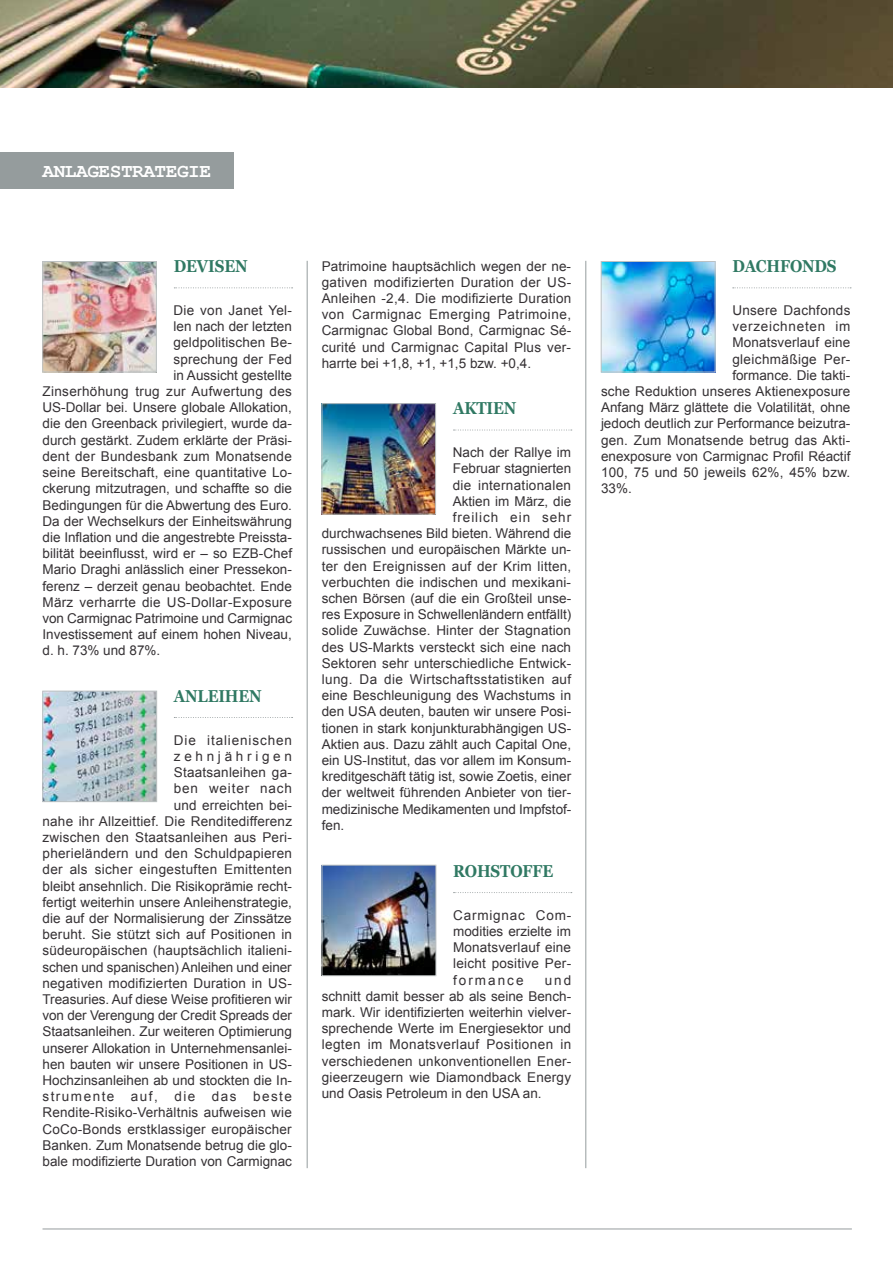
<style>
.page{position:relative;width:893px;height:1263px;background:#fff}
.page>*{position:absolute;margin:0;border:0;box-sizing:border-box;transform-origin:0 0}
.t1{font:700 19.5px "Courier New";letter-spacing:-.025em;color:#fff}
.t2{font:700 17.25px "Georgia";letter-spacing:-.01em;color:#307963;scale:.87 1}
.t3{font:13.5px/16.2px "Arial";color:#353134;text-align:justify}
.t4{font:13.5px "Arial";letter-spacing:.02em;color:#353134}
.t5{font:13.5px "Arial";letter-spacing:.03em;color:#353134}
.t6{font:13.5px "Arial";letter-spacing:.025em;color:#353134}
.t7{font:13.5px "Arial";letter-spacing:.07em;color:#353134}
.t8{font:13.5px "Arial";letter-spacing:.055em;color:#353134}
</style>
<div class="page">
<div style="left:0;top:153px;width:234px;height:36px;background:#959c9d"></div>
<hr style="left:586px;top:261px;width:1px;height:907px;background:#959c9d">
<hr style="left:307px;top:261px;width:1px;height:907px;background:#959c9d">
<hr style="left:43px;top:1229px;width:809px;height:1px;background:#959c9d">
<img style="left:0;top:0;width:893px;height:87px">
<img style="left:45px;top:263px;width:110px;height:107px">
<div style="left:43px;top:261px;width:114px;height:111px;border:1px solid #bcc1c2"></div>
<svg style="left:174px;top:287px;width:119px;height:1px"></svg>
<img style="left:45px;top:693px;width:110px;height:107px">
<div style="left:43px;top:691px;width:114px;height:111px;border:1px solid #bcc1c2"></div>
<svg style="left:174px;top:717px;width:119px;height:1px"></svg>
<img style="left:324px;top:405px;width:110px;height:107px">
<div style="left:322px;top:403px;width:114px;height:111px;border:1px solid #bcc1c2"></div>
<svg style="left:453px;top:430px;width:119px;height:1px"></svg>
<img style="left:324px;top:867px;width:110px;height:107px">
<div style="left:322px;top:865px;width:114px;height:111px;border:1px solid #bcc1c2"></div>
<svg style="left:453px;top:892px;width:119px;height:1px"></svg>
<img style="left:603px;top:263px;width:110px;height:107px">
<div style="left:601px;top:261px;width:114px;height:111px;border:1px solid #bcc1c2"></div>
<svg style="left:733px;top:287px;width:118px;height:1px"></svg>
<h1 class="t1" style="left:43px;top:159px;width:170px">ANLAGESTRATEGIE</h1>
<p class="t2" style="left:174px;top:253px;width:86px">DEVISEN</p>
<p class="t4" style="left:174px;top:301px;width:120px">Die von Janet Yel-</p>
<p class="t3" style="left:174px;top:319px;width:120px">len nach der letzten</p>
<p class="t3" style="left:174px;top:335px;width:120px">geldpolitischen Be-</p>
<p class="t3" style="left:174px;top:351px;width:120px">sprechung der Fed</p>
<p class="t3" style="left:174px;top:367px;width:120px">in Aussicht gestellte</p>
<p class="t6" style="left:43px;top:382px;width:251px">Zinserhöhung trug zur Aufwertung des</p>
<p class="t3" style="left:43px;top:400px;width:251px">US-Dollar bei. Unsere globale Allokation,</p>
<p class="t3" style="left:43px;top:416px;width:251px">die den Greenback privilegiert, wurde da-</p>
<p class="t3" style="left:43px;top:432px;width:251px">durch gestärkt. Zudem erklärte der Präsi-</p>
<p class="t3" style="left:43px;top:448px;width:251px">dent der Bundesbank zum Monatsende</p>
<p class="t3" style="left:43px;top:464px;width:251px">seine Bereitschaft, eine quantitative Lo-</p>
<p class="t3" style="left:43px;top:481px;width:251px">ckerung mitzutragen, und schaffte so die</p>
<p class="t3" style="left:43px;top:497px;width:251px">Bedingungen für die Abwertung des Euro.</p>
<p class="t3" style="left:43px;top:513px;width:251px">Da der Wechselkurs der Einheitswährung</p>
<p class="t3" style="left:43px;top:529px;width:251px">die Inflation und die angestrebte Preissta-</p>
<p class="t3" style="left:43px;top:545px;width:251px">bilität beeinflusst, wird er – so EZB-Chef</p>
<p class="t3" style="left:43px;top:562px;width:251px">Mario Draghi anlässlich einer Pressekon-</p>
<p class="t3" style="left:43px;top:578px;width:251px">ferenz – derzeit genau beobachtet. Ende</p>
<p class="t4" style="left:43px;top:593px;width:251px">März verharrte die US-Dollar-Exposure</p>
<p class="t3" style="left:43px;top:610px;width:251px">von Carmignac Patrimoine und Carmignac</p>
<p class="t3" style="left:43px;top:626px;width:251px">Investissement auf einem hohen Niveau,</p>
<p class="t3" style="left:43px;top:643px;width:119px">d. h. 73% und 87%.</p>
<p class="t2" style="left:174px;top:683px;width:102px">ANLEIHEN</p>
<p class="t3" style="left:43px;top:732px;width:251px;text-align:right">Die italienischen<br>zehnjährigen<br>Staatsanleihen ga-<br>ben weiter nach<br>und erreichten bei-<br>nahe ihr Allzeittief. Die Renditedifferenz zwischen den Staatsanleihen aus Peri&shy;pherieländern und den Schuldpapieren der als sicher eingestuften Emittenten bleibt ansehnlich. Die Risikoprämie recht&shy;fertigt weiterhin unsere Anleihenstrategie, die auf der Normalisierung der Zinssätze beruht. Sie stützt sich auf Positionen in südeuropäischen (hauptsächlich italieni&shy;schen und spanischen) Anleihen und einer negativen modifizierten Duration in US-Treasuries. Auf diese Weise profitieren wir von der Verengung der Credit Spreads der Staatsanleihen. Zur weiteren Optimierung unserer Allokation in Unternehmensanlei&shy;hen bauten wir unsere Positionen in US-Hochzinsanleihen ab und stockten die In&shy;strumente auf, die das beste Rendite-Risiko-Verhältnis aufweisen wie CoCo-Bonds erstklassiger europäischer Banken. Zum Monatsende betrug die glo&shy;bale modifizierte Duration von Carmignac</p>
<p class="t3" style="left:322px;top:258px;width:251px">Patrimoine hauptsächlich wegen der ne&shy;gativen modifizierten Duration der US-Anleihen -2,4. Die modifizierte Duration von Carmignac Emerging Patrimoine, Carmignac Global Bond, Carmignac Sé&shy;curité und Carmignac Capital Plus ver&shy;harrte bei +1,8, +1, +1,5 bzw. +0,4.</p>
<p class="t2" style="left:453px;top:395px;width:74px">AKTIEN</p>
<p class="t3" style="left:453px;top:444px;width:120px">Nach der Rallye im</p>
<p class="t3" style="left:453px;top:461px;width:120px">Februar stagnierten</p>
<p class="t6" style="left:453px;top:476px;width:120px">die internationalen</p>
<p class="t3" style="left:453px;top:493px;width:120px">Aktien im März, die</p>
<p class="t7" style="left:453px;top:508px;width:120px">freilich ein sehr</p>
<p class="t3" style="left:322px;top:525px;width:251px">durchwachsenes Bild bieten. Während die</p>
<p class="t3" style="left:322px;top:542px;width:251px">russischen und europäischen Märkte un-</p>
<p class="t4" style="left:322px;top:557px;width:251px">ter den Ereignissen auf der Krim litten,</p>
<p class="t3" style="left:322px;top:574px;width:251px">verbuchten die indischen und mexikani-</p>
<p class="t3" style="left:322px;top:590px;width:251px">schen Börsen (auf die ein Großteil unse-</p>
<p class="t3" style="left:322px;top:606px;width:251px">res Exposure in Schwellenländern entfällt)</p>
<p class="t3" style="left:322px;top:623px;width:251px">solide Zuwächse. Hinter der Stagnation</p>
<p class="t3" style="left:322px;top:639px;width:251px">des US-Markts versteckt sich eine nach</p>
<p class="t3" style="left:322px;top:655px;width:251px">Sektoren sehr unterschiedliche Entwick-</p>
<p class="t5" style="left:322px;top:670px;width:251px">lung. Da die Wirtschaftsstatistiken auf</p>
<p class="t3" style="left:322px;top:687px;width:251px">eine Beschleunigung des Wachstums in</p>
<p class="t3" style="left:322px;top:704px;width:251px">den USA deuten, bauten wir unsere Posi-</p>
<p class="t3" style="left:322px;top:720px;width:251px">tionen in stark konjunkturabhängigen US-</p>
<p class="t3" style="left:322px;top:736px;width:251px">Aktien aus. Dazu zählt auch Capital One,</p>
<p class="t3" style="left:322px;top:752px;width:251px">ein US-Institut, das vor allem im Konsum-</p>
<p class="t3" style="left:322px;top:768px;width:251px">kreditgeschäft tätig ist, sowie Zoetis, einer</p>
<p class="t3" style="left:322px;top:785px;width:251px">der weltweit führenden Anbieter von tier-</p>
<p class="t3" style="left:322px;top:801px;width:251px">medizinische Medikamenten und Impfstof-</p>
<p class="t3" style="left:322px;top:817px;width:24px">fen.</p>
<p class="t2" style="left:453px;top:858px;width:116px">ROHSTOFFE</p>
<p class="t3" style="left:453px;top:907px;width:120px">Carmignac Com&shy;modities erzielte im Monatsverlauf eine leicht positive Per&shy;formance</p>
<p class="t3" style="left:322px;top:972px;width:251px;text-indent:223px">und schnitt damit besser ab als seine Bench&shy;mark. Wir identifizierten weiterhin vielver&shy;sprechende Werte im Energiesektor und legten im Monatsverlauf Positionen in verschiedenen unkonventionellen Ener&shy;gieerzeugern wie Diamondback Energy und Oasis Petroleum in den USA an.</p>
<p class="t2" style="left:732px;top:253px;width:121px">DACHFONDS</p>
<p class="t4" style="left:732px;top:301px;width:120px">Unsere Dachfonds</p>
<p class="t8" style="left:732px;top:318px;width:120px">verzeichneten im</p>
<p class="t3" style="left:732px;top:335px;width:120px">Monatsverlauf eine</p>
<p class="t5" style="left:732px;top:350px;width:120px">gleichmäßige Per-</p>
<p class="t3" style="left:732px;top:367px;width:120px">formance. Die takti-</p>
<p class="t3" style="left:601px;top:383px;width:251px">sche Reduktion unseres Aktienexposure</p>
<p class="t3" style="left:601px;top:400px;width:251px">Anfang März glättete die Volatilität, ohne</p>
<p class="t3" style="left:601px;top:416px;width:251px">jedoch deutlich zur Performance beizutra-</p>
<p class="t4" style="left:601px;top:431px;width:251px">gen. Zum Monatsende betrug das Akti-</p>
<p class="t3" style="left:601px;top:448px;width:251px">enexposure von Carmignac Profil Réactif</p>
<p class="t3" style="left:601px;top:464px;width:251px">100, 75 und 50 jeweils 62%, 45% bzw.</p>
<p class="t3" style="left:601px;top:481px;width:32px">33%.</p>
</div>
